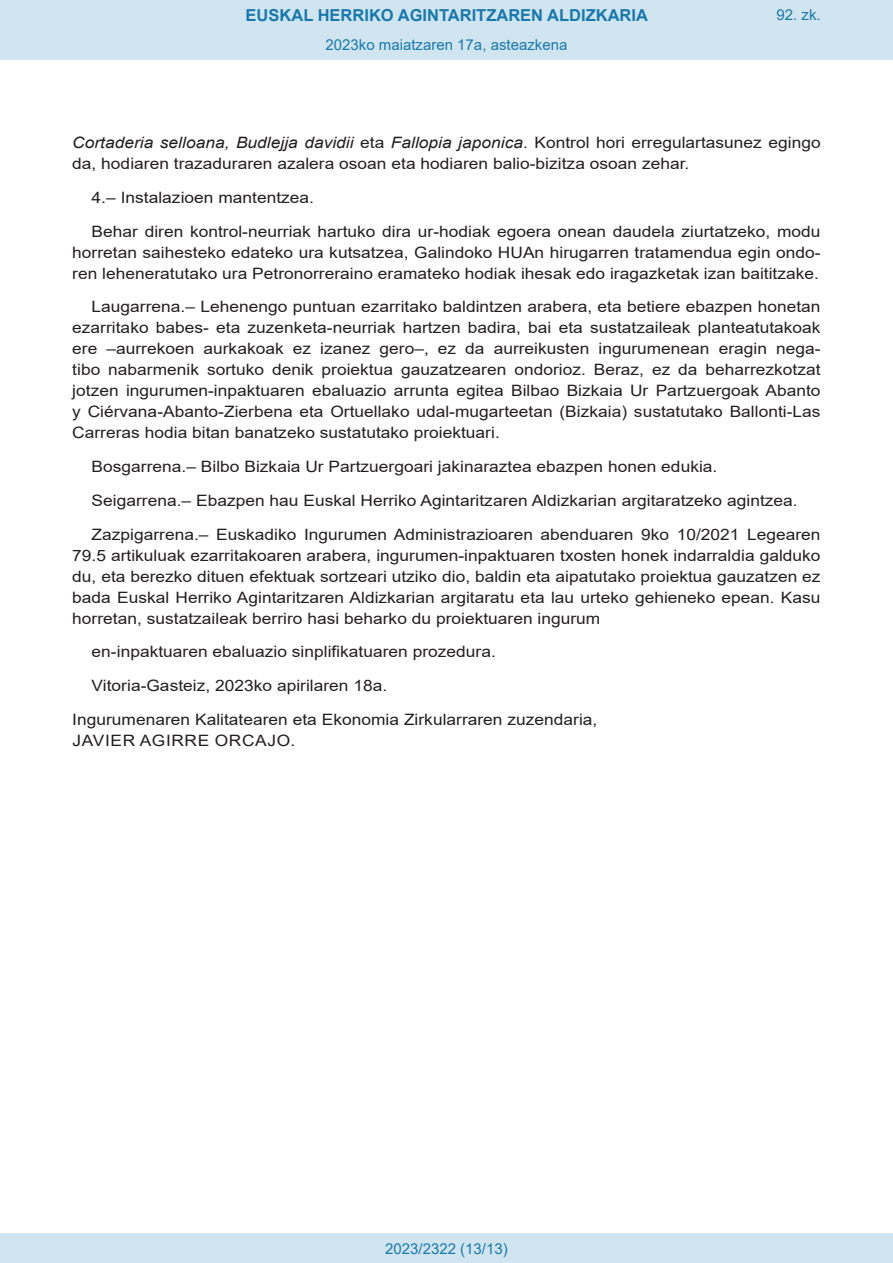
<style>
.page{position:relative;width:893px;height:1263px;background:#fff}
.page>*{position:absolute;margin:0;border:0;box-sizing:border-box;transform-origin:0 0}
.t1{font:700 16.5px "Arial";color:#1879ad}
.BOPVDetalle{font:15.6px/21px "Arial";color:#231f20;text-align:justify;scale:1.11 1}
.BOPVFirmaPuesto{font:15.6px "Arial";color:#231f20;scale:1.11 1}
.BOPVFirmaLugFec{font:15.6px "Arial";color:#231f20;scale:1.11 1}
.BOPVFirmaNombre{font:15.6px "Arial";letter-spacing:.035em;color:#231f20;scale:1.11 1}
.Paginacion_Centro{font:15px "Arial";color:#1879ad}
.s1{font-style:italic}
</style>
<div class="page">
<div style="left:0;top:0;width:893px;height:60px;background:#d0e5f0"></div>
<div style="left:0;top:1233px;width:893px;height:30px;background:#d0e5f0"></div>
<p class="t1" style="left:246px;top:3px;width:404px">EUSKAL HERRIKO AGINTARITZAREN ALDIZKARIA</p>
<p class="Paginacion_Centro" style="left:326px;top:35px;width:243px">2023ko maiatzaren 17a, asteazkena</p>
<p class="Paginacion_Centro" style="left:776px;top:5px;width:46px">92. zk.</p>
<p class="BOPVDetalle" style="left:72px;top:132px;width:676px"><span class="s1">Cortaderia selloana, Budlejja davidii</span> eta <span class="s1">Fallopia japonica</span>. Kontrol hori erregulartasunez egingo da, hodiaren trazaduraren azalera osoan eta hodiaren balio-bizitza osoan zehar.</p>
<p class="BOPVDetalle" style="left:92px;top:187px;width:202px">4.– Instalazioen mantentzea.</p>
<p class="BOPVDetalle" style="left:72px;top:221px;width:676px;text-indent:19px">Behar diren kontrol-neurriak hartuko dira ur-hodiak egoera onean daudela ziurtatzeko, modu horretan saihesteko edateko ura kutsatzea, Galindoko HUAn hirugarren tratamendua egin ondo&shy;ren leheneratutako ura Petronorreraino eramateko hodiak ihesak edo iragazketak izan baititzake.</p>
<p class="BOPVDetalle" style="left:72px;top:296px;width:676px;text-indent:19px">Laugarrena.– Lehenengo puntuan ezarritako baldintzen arabera, eta betiere ebazpen honetan ezarritako babes- eta zuzenketa-neurriak hartzen badira, bai eta sustatzaileak planteatutakoak ere –aurrekoen aurkakoak ez izanez gero–, ez da aurreikusten ingurumenean eragin nega&shy;tibo nabarmenik sortuko denik proiektua gauzatzearen ondorioz. Beraz, ez da beharrezkotzat jotzen ingurumen-inpaktuaren ebaluazio arrunta egitea Bilbao Bizkaia Ur Partzuergoak Abanto y Ciérvana-Abanto-Zierbena eta Ortuellako udal-mugarteetan (Bizkaia) sustatutako Ballonti-Las Carreras hodia bitan banatzeko sustatutako proiektuari.</p>
<p class="BOPVDetalle" style="left:92px;top:456px;width:565px">Bosgarrena.– Bilbo Bizkaia Ur Partzuergoari jakinaraztea ebazpen honen edukia.</p>
<p class="BOPVDetalle" style="left:92px;top:490px;width:638px">Seigarrena.– Ebazpen hau Euskal Herriko Agintaritzaren Aldizkarian argitaratzeko agintzea.</p>
<p class="BOPVDetalle" style="left:72px;top:524px;width:676px;text-indent:19px">Zazpigarrena.– Euskadiko Ingurumen Administrazioaren abenduaren 9ko 10/2021 Legearen 79.5 artikuluak ezarritakoaren arabera, ingurumen-inpaktuaren txosten honek indarraldia galduko du, eta berezko dituen efektuak sortzeari utziko dio, baldin eta aipatutako proiektua gauzatzen ez bada Euskal Herriko Agintaritzaren Aldizkarian argitaratu eta lau urteko gehieneko epean. Kasu horretan, sustatzaileak berriro hasi beharko du proiektuaren ingurum</p>
<p class="BOPVDetalle" style="left:92px;top:641px;width:366px">en-inpaktuaren ebaluazio sinplifikatuaren prozedura.</p>
<p class="BOPVFirmaLugFec" style="left:92px;top:675px;width:268px">Vitoria-Gasteiz, 2023ko apirilaren 18a.</p>
<p class="BOPVFirmaPuesto" style="left:72px;top:709px;width:475px">Ingurumenaren Kalitatearen eta Ekonomia Zirkularraren zuzendaria,</p>
<p class="BOPVFirmaNombre" style="left:73px;top:730px;width:202px">JAVIER AGIRRE ORCAJO.</p>
<p class="Paginacion_Centro" style="left:385px;top:1238px;width:124px">2023/2322 (13/13)</p>
</div>
